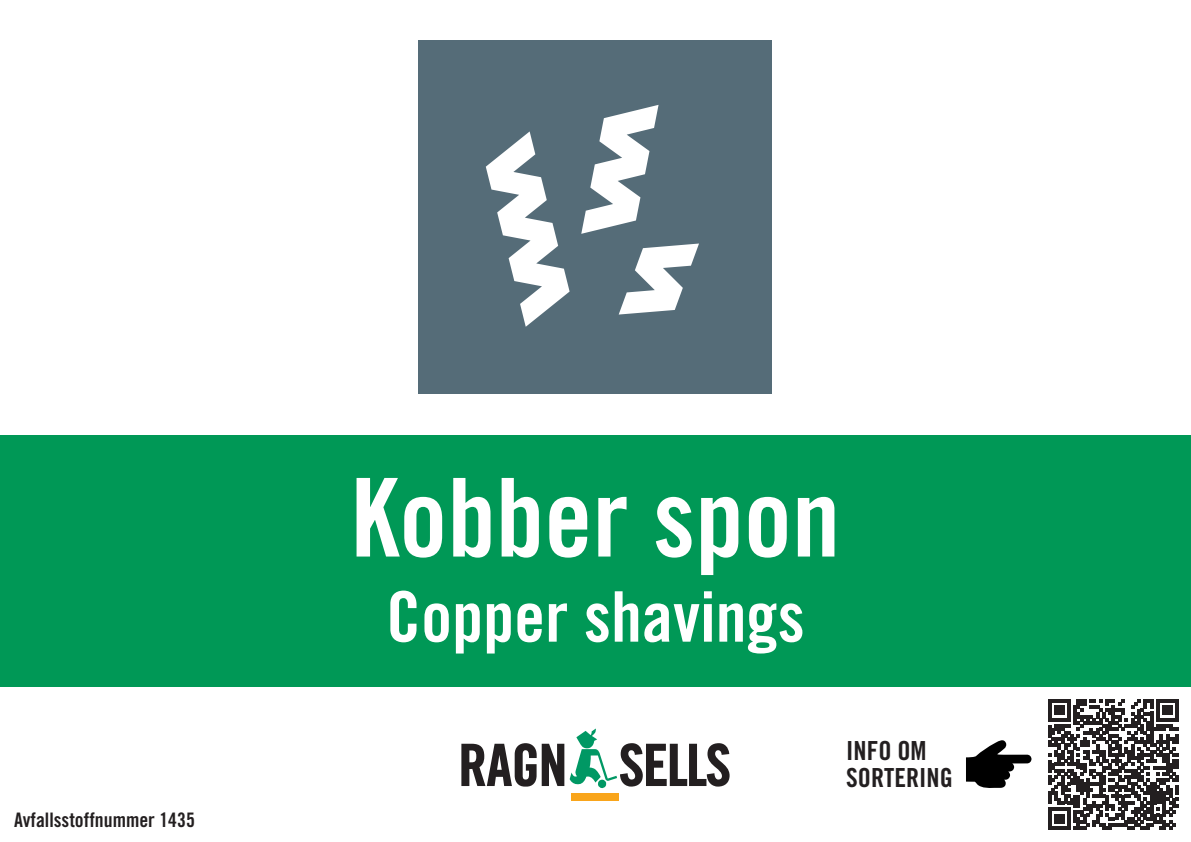
<style>
.page{position:relative;width:1191px;height:842px;background:#fff}
.page>*{position:absolute;margin:0;border:0;box-sizing:border-box;transform-origin:0 0}
.t1{font:108.9px "Trade Gothic LT Std Bd Cn 20";color:#fff}
.t2{font:69.8px "Trade Gothic LT Std Bd Cn 20";color:#fff}
.t3{font:26.3px/26.3px "Trade Gothic LT Std Bd Cn 20";color:#231f20}
.t4{font:20px "Trade Gothic LT Std Bd Cn 20";color:#231f20}
</style>
<div class="page">
<svg style="left:1048px;top:699px;width:130px;height:131px"></svg>
<div style="left:0;top:435px;width:1191px;height:251px;background:#009856"></div>
<svg style="left:461px;top:743px;width:75px;height:44px"></svg>
<svg style="left:542px;top:728px;width:187px;height:60px"></svg>
<div style="left:571px;top:793px;width:48px;height:8px;background:#f9a51b"></div>
<div style="left:419px;top:41px;width:353px;height:353px;background:#556c78"></div>
<svg style="left:486px;top:131px;width:83px;height:196px"></svg>
<svg style="left:581px;top:105px;width:77px;height:129px"></svg>
<svg style="left:618px;top:244px;width:81px;height:71px"></svg>
<svg style="left:966px;top:740px;width:65px;height:48px"></svg>
<p class="t4" style="left:14px;top:807px;width:182px">Avfallsstoffnummer 1435</p>
<p class="t1" style="left:351px;top:451px;width:491px">Kobber spon</p>
<p class="t2" style="left:386px;top:574px;width:420px">Copper shavings</p>
<p class="t3" style="left:846px;top:737px;width:108px">INFO OM<br>SORTERING</p>
</div>
